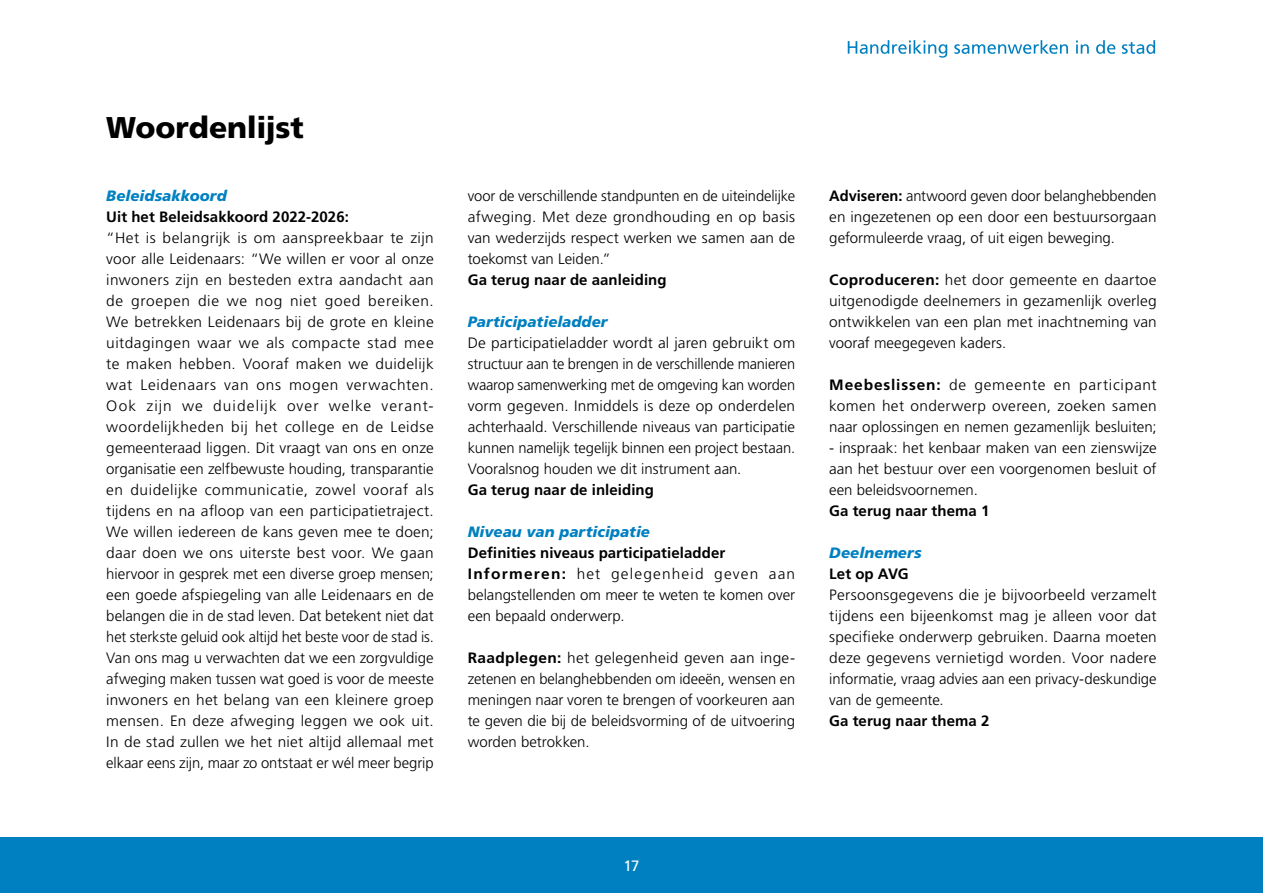
<style>
.page{position:relative;width:1263px;height:893px;background:#fff}
.page>*{position:absolute;margin:0;border:0;box-sizing:border-box;transform-origin:0 0}
.H1_-_Kop{font:900 30px "Frutiger LT Std";letter-spacing:-.005em;color:#000}
.P_-_Platte_tekst{font:300 15px/21px "Frutiger LT Std";color:#000;text-align:justify}
.P_-_Platte_tekst-2{font:700 15px "Frutiger LT Std";letter-spacing:.005em;color:#000}
.H3_-_Subkop{font:700 15px "Frutiger LT Std";letter-spacing:.005em;color:#000}
.H2_-_Tussenkop_Woordenlijst{font:italic 900 15px "Frutiger LT Std";letter-spacing:.005em;color:#0080c0}
.t1{font:15px "Frutiger LT Std";color:#fff}
.s1{font-weight:700}
</style>
<div class="page">
<div style="left:0;top:837px;width:1263px;height:56px;background:#0080c0"></div>
<svg style="left:848px;top:40px;width:307px;height:18px"></svg>
<h1 class="H1_-_Kop" style="left:106px;top:109px;width:199px">Woordenlijst</h1>
<h2 class="H2_-_Tussenkop_Woordenlijst" style="left:106px;top:187px;width:122px">Beleidsakkoord</h2>
<p class="H3_-_Subkop" style="left:106px;top:208px;width:244px">Uit het Beleidsakkoord 2022-2026:</p>
<p class="P_-_Platte_tekst" style="left:106px;top:228px;width:329px">“Het is belangrijk is om aanspreekbaar te zijn voor alle Leidenaars: “We willen er voor al onze inwoners zijn en besteden extra aandacht aan de groepen die we nog niet goed bereiken.<br>We betrekken Leidenaars bij de grote en kleine uitdagingen waar we als compacte stad mee te maken hebben. Vooraf maken we duidelijk wat Leidenaars van ons mogen verwachten.<br>Ook zijn we duidelijk over welke verant&shy;woordelijkheden bij het college en de Leidse gemeenteraad liggen. Dit vraagt van ons en onze organisatie een zelfbewuste houding, transparantie en duidelijke communicatie, zowel vooraf als tijdens en na afloop van een participatietraject.<br>We willen iedereen de kans geven mee te doen; daar doen we ons uiterste best voor. We gaan hiervoor in gesprek met een diverse groep mensen; een goede afspiegeling van alle Leidenaars en de belangen die in de stad leven. Dat betekent niet dat het sterkste geluid ook altijd het beste voor de stad is.<br>Van ons mag u verwachten dat we een zorgvuldige afweging maken tussen wat goed is voor de meeste inwoners en het belang van een kleinere groep mensen. En deze afweging leggen we ook uit.<br>In de stad zullen we het niet altijd allemaal met elkaar eens zijn, maar zo ontstaat er wél meer begrip</p>
<p class="P_-_Platte_tekst" style="left:468px;top:186px;width:329px">voor de verschillende standpunten en de uiteindelijke afweging. Met deze grondhouding en op basis van wederzijds respect werken we samen aan de toekomst van Leiden.”</p>
<p class="P_-_Platte_tekst-2" style="left:468px;top:271px;width:200px">Ga terug naar de aanleiding</p>
<h2 class="H2_-_Tussenkop_Woordenlijst" style="left:468px;top:313px;width:141px">Participatieladder</h2>
<p class="P_-_Platte_tekst" style="left:468px;top:333px;width:329px">De participatieladder wordt al jaren gebruikt om structuur aan te brengen in de verschillende manieren waarop samenwerking met de omgeving kan worden vorm gegeven. Inmiddels is deze op onderdelen achterhaald. Verschillende niveaus van participatie kunnen namelijk tegelijk binnen een project bestaan.<br>Vooralsnog houden we dit instrument aan.</p>
<p class="P_-_Platte_tekst-2" style="left:468px;top:481px;width:188px">Ga terug naar de inleiding</p>
<h2 class="H2_-_Tussenkop_Woordenlijst" style="left:468px;top:523px;width:184px">Niveau van participatie</h2>
<p class="H3_-_Subkop" style="left:468px;top:544px;width:259px">Definities niveaus participatieladder</p>
<p class="P_-_Platte_tekst" style="left:468px;top:564px;width:329px"><span class="s1">Informeren:</span> het gelegenheid geven aan belangstellenden om meer te weten te komen over een bepaald onderwerp.</p>
<p class="P_-_Platte_tekst" style="left:468px;top:648px;width:329px"><span class="s1">Raadplegen:</span> het gelegenheid geven aan inge&shy;zetenen en belanghebbenden om ideeën, wensen en meningen naar voren te brengen of voorkeuren aan te geven die bij de beleidsvorming of de uitvoering worden betrokken.</p>
<p class="P_-_Platte_tekst" style="left:829px;top:186px;width:329px"><span class="s1">Adviseren:</span> antwoord geven door belanghebbenden en ingezetenen op een door een bestuursorgaan geformuleerde vraag, of uit eigen beweging.</p>
<p class="P_-_Platte_tekst" style="left:829px;top:270px;width:329px"><span class="s1">Coproduceren:</span> het door gemeente en daartoe uitgenodigde deelnemers in gezamenlijk overleg ontwikkelen van een plan met inachtneming van vooraf meegegeven kaders.</p>
<p class="P_-_Platte_tekst" style="left:829px;top:375px;width:329px"><span class="s1">Meebeslissen:</span> de gemeente en participant komen het onderwerp overeen, zoeken samen naar oplossingen en nemen gezamenlijk besluiten;</p>
<p class="P_-_Platte_tekst" style="left:829px;top:438px;width:329px">- inspraak: het kenbaar maken van een zienswijze aan het bestuur over een voorgenomen besluit of een beleidsvoornemen.</p>
<p class="P_-_Platte_tekst-2" style="left:829px;top:502px;width:162px">Ga terug naar thema 1</p>
<h2 class="H2_-_Tussenkop_Woordenlijst" style="left:829px;top:544px;width:94px">Deelnemers</h2>
<p class="H3_-_Subkop" style="left:829px;top:565px;width:81px">Let op AVG</p>
<p class="P_-_Platte_tekst" style="left:829px;top:585px;width:329px">Persoonsgegevens die je bijvoorbeeld verzamelt tijdens een bijeenkomst mag je alleen voor dat specifieke onderwerp gebruiken. Daarna moeten deze gegevens vernietigd worden. Voor nadere informatie, vraag advies aan een privacy-deskundige van de gemeente.</p>
<p class="P_-_Platte_tekst-2" style="left:829px;top:712px;width:162px">Ga terug naar thema 2</p>
<p class="t1" style="left:623px;top:857px;width:17px">17</p>
</div>
